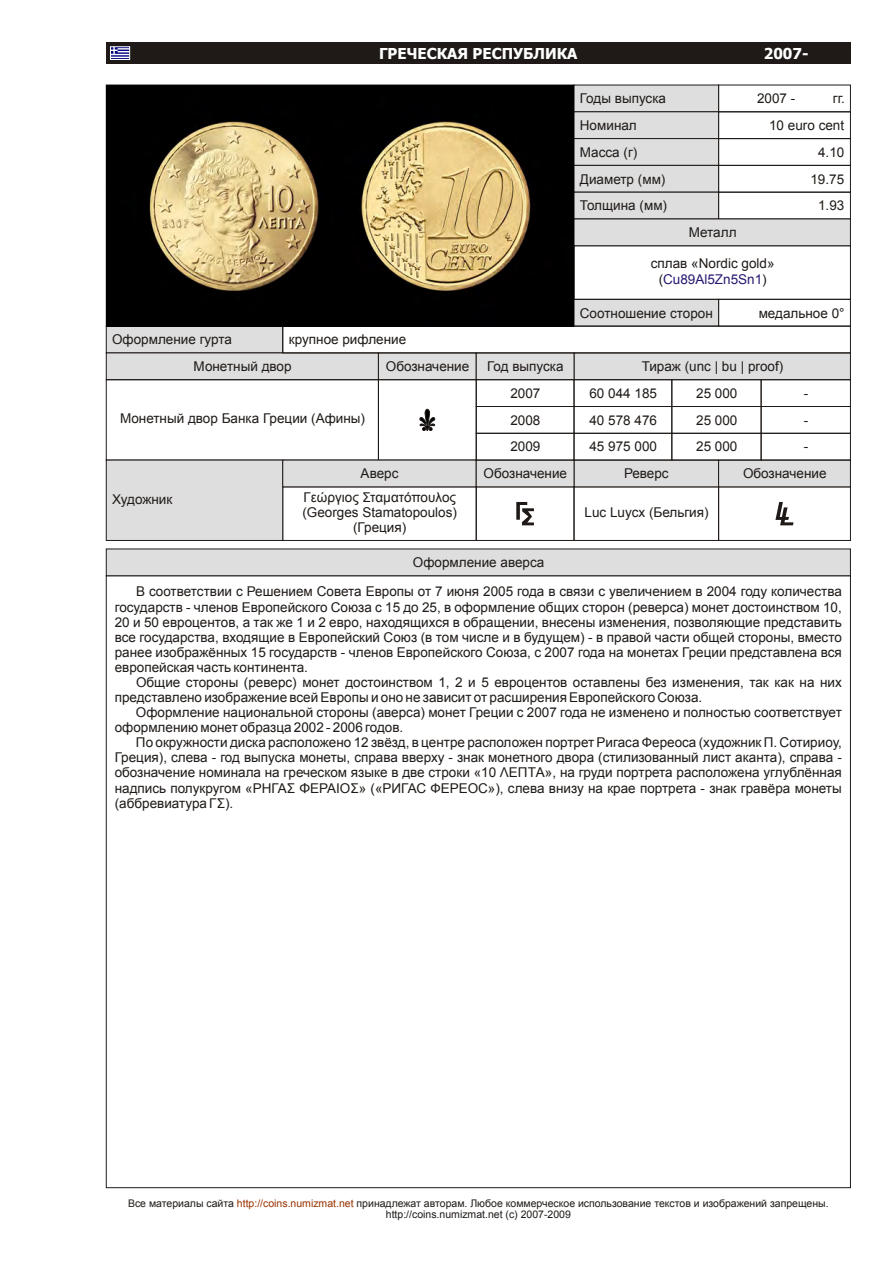
<style>
.page{position:relative;width:893px;height:1263px;background:#fff}
.page>*{position:absolute;margin:0;border:0;box-sizing:border-box;transform-origin:0 0}
.t1{font:700 15px "Tahoma";color:#fff}
.t2{font:13.5px/15.1px "Arial";color:#1f1a17;text-align:justify}
.t3{font:10.5px/11.7px "Arial";color:#1f1a17;text-align:center}
.s1{color:#291770}
.s2{color:#000}
.s3{color:#930}
</style>
<div class="page">
<div style="left:106px;top:42px;width:744px;height:22px;background:#1f1a17"></div>
<div style="left:718px;top:299px;width:133px;height:27px;border:1px solid #1f1a17"></div>
<div style="left:106px;top:326px;width:177px;height:27px;background:#dedede;border:1px solid #1f1a17"></div>
<div style="left:574px;top:299px;width:145px;height:27px;background:#dedede;border:1px solid #1f1a17"></div>
<div style="left:718px;top:85px;width:133px;height:27px;border:1px solid #1f1a17"></div>
<div style="left:574px;top:85px;width:145px;height:27px;background:#dedede;border:1px solid #1f1a17"></div>
<div style="left:106px;top:353px;width:273px;height:27px;background:#dedede;border:1px solid #1f1a17"></div>
<div style="left:378px;top:353px;width:98px;height:27px;background:#dedede;border:1px solid #1f1a17"></div>
<div style="left:574px;top:353px;width:277px;height:27px;background:#dedede;border:1px solid #1f1a17"></div>
<div style="left:476px;top:353px;width:98px;height:27px;background:#dedede;border:1px solid #1f1a17"></div>
<svg style="left:112px;top:49px;width:16px;height:9px"></svg>
<div style="left:110px;top:47px;width:20px;height:13px;border:1px solid #fff"></div>
<div style="left:283px;top:326px;width:568px;height:27px;border:1px solid #1f1a17"></div>
<div style="left:718px;top:138px;width:133px;height:28px;border:1px solid #1f1a17"></div>
<div style="left:718px;top:165px;width:133px;height:27px;border:1px solid #1f1a17"></div>
<div style="left:718px;top:192px;width:133px;height:27px;border:1px solid #1f1a17"></div>
<div style="left:574px;top:112px;width:145px;height:27px;background:#dedede"></div>
<div style="left:574px;top:138px;width:145px;height:28px;background:#dedede;border:1px solid #1f1a17"></div>
<div style="left:574px;top:165px;width:145px;height:27px;background:#dedede;border:1px solid #1f1a17"></div>
<div style="left:574px;top:192px;width:145px;height:27px;background:#dedede;border:1px solid #1f1a17"></div>
<div style="left:574px;top:219px;width:277px;height:27px;background:#dedede;border:1px solid #1f1a17"></div>
<div style="left:106px;top:549px;width:745px;height:27px;background:#dedede;border:1px solid #1f1a17"></div>
<div style="left:574px;top:487px;width:145px;height:54px;background:#fff;border:1px solid #1f1a17"></div>
<div style="left:283px;top:487px;width:193px;height:54px;border:1px solid #1f1a17"></div>
<div style="left:106px;top:460px;width:177px;height:81px;background:#dedede;border:1px solid #1f1a17"></div>
<div style="left:574px;top:460px;width:145px;height:27px;background:#dedede;border:1px solid #1f1a17"></div>
<div style="left:283px;top:460px;width:193px;height:27px;background:#dedede"></div>
<div style="left:476px;top:487px;width:98px;height:54px;border:1px solid #1f1a17"></div>
<div style="left:476px;top:460px;width:98px;height:27px;background:#dedede;border:1px solid #1f1a17"></div>
<div style="left:718px;top:487px;width:133px;height:54px;border:1px solid #1f1a17"></div>
<div style="left:718px;top:460px;width:133px;height:27px;background:#dedede;border:1px solid #1f1a17"></div>
<svg style="left:775px;top:502px;width:19px;height:23px"></svg>
<div style="left:672px;top:406px;width:89px;height:27px;border:1px solid #1f1a17"></div>
<div style="left:761px;top:406px;width:90px;height:27px;border:1px solid #1f1a17"></div>
<div style="left:574px;top:406px;width:98px;height:27px;border:1px solid #1f1a17"></div>
<div style="left:672px;top:433px;width:89px;height:27px;border:1px solid #1f1a17"></div>
<div style="left:761px;top:433px;width:90px;height:27px;border:1px solid #1f1a17"></div>
<div style="left:574px;top:433px;width:98px;height:27px;border:1px solid #1f1a17"></div>
<div style="left:476px;top:406px;width:98px;height:27px;border:1px solid #1f1a17"></div>
<div style="left:476px;top:433px;width:98px;height:27px;border:1px solid #1f1a17"></div>
<svg style="left:419px;top:409px;width:16px;height:22px"></svg>
<svg style="left:516px;top:502px;width:18px;height:23px"></svg>
<img style="left:106px;top:85px;width:468px;height:241px">
<p class="t1" style="left:379px;top:47px;width:200px">ГРЕЧЕСКАЯ РЕСПУБЛИКА</p>
<p class="t1" style="left:764px;top:47px;width:46px">2007-</p>
<p class="t2" style="left:580px;top:92px;width:88px">Годы выпуска</p>
<p class="t2" style="left:757px;top:92px;width:40px">2007 -</p>
<p class="t2" style="left:833px;top:92px;width:13px">гг.</p>
<p class="t2" style="left:580px;top:113px;width:89px;line-height:26.8px;text-align:left">Номинал<br>Масса (г)<br>Диаметр (мм)<br>Толщина (мм)</p>
<p class="t2" style="left:769px;top:113px;width:77px;line-height:26.8px;text-align:right">10 euro cent<br>4.10<br>19.75<br>1.93</p>
<p class="t2" style="left:689px;top:226px;width:49px">Металл</p>
<p class="t2" style="left:651px;top:257px;width:125px;text-align:center">сплав «Nordic gold» (<span class="s1">Cu89Al5Zn5Sn1</span>)</p>
<p class="t2" style="left:112px;top:333px;width:121px">Оформление гурта</p>
<p class="t2" style="left:289px;top:333px;width:119px">крупное рифление</p>
<p class="t2" style="left:580px;top:307px;width:134px">Соотношение сторон</p>
<p class="t2" style="left:759px;top:306px;width:87px">медальное 0<span class="s2">°</span></p>
<p class="t2" style="left:194px;top:360px;width:99px">Монетный двор</p>
<p class="t2" style="left:386px;top:360px;width:85px">Обозначение</p>
<p class="t2" style="left:487px;top:360px;width:78px">Год выпуска</p>
<p class="t2" style="left:642px;top:360px;width:143px">Тираж (unc | bu | proof)</p>
<p class="t2" style="left:120px;top:412px;width:247px">Монетный двор Банка Греции (Афины)</p>
<p class="t2" style="left:510px;top:381px;width:32px;line-height:26.8px">2007<br>2008<br>2009</p>
<p class="t2" style="left:589px;top:387px;width:69px">60 044 185</p>
<p class="t2" style="left:696px;top:387px;width:43px">25 000</p>
<p class="t2" style="left:804px;top:387px;width:6px">-</p>
<p class="t2" style="left:589px;top:414px;width:69px">40 578 476</p>
<p class="t2" style="left:696px;top:414px;width:43px">25 000</p>
<p class="t2" style="left:804px;top:414px;width:6px">-</p>
<p class="t2" style="left:589px;top:440px;width:69px">45 975 000</p>
<p class="t2" style="left:696px;top:440px;width:43px">25 000</p>
<p class="t2" style="left:804px;top:440px;width:6px">-</p>
<p class="t2" style="left:112px;top:493px;width:62px">Художник</p>
<p class="t2" style="left:361px;top:467px;width:39px">Аверс</p>
<p class="t2" style="left:484px;top:467px;width:85px">Обозначение</p>
<p class="t2" style="left:743px;top:467px;width:85px">Обозначение</p>
<p class="t2" style="left:584px;top:506px;width:126px">Luc Luycx (Бельгия)</p>
<p class="t2" style="left:624px;top:467px;width:46px">Реверс</p>
<p class="t2" style="left:302px;top:491px;width:156px;text-align:center">Γεώργιος Σταματόπουλος (Georges Stamatopoulos) (Греция)</p>
<p class="t2" style="left:413px;top:556px;width:133px">Оформление аверса</p>
<p class="t2" style="left:115px;top:585px;width:729px;text-indent:21px">В соответствии с Решением Совета Европы от 7 июня 2005 года в связи с увеличением в 2004 году количества государств - членов Европейского Союза с 15 до 25, в оформление общих сторон (реверса) монет достоинством 10, 20 и 50 евроцентов, а так же 1 и 2 евро, находящихся в обращении, внесены изменения, позволяющие представить все государства, входящие в Европейский Союз (в том числе и в будущем) - в правой части общей стороны, вместо ранее изображённых 15 государств - членов Европейского Союза, с 2007 года на монетах Греции представлена вся европейская часть континента.</p>
<p class="t2" style="left:115px;top:676px;width:729px;text-indent:21px">Общие стороны (реверс) монет достоинством 1, 2 и 5 евроцентов оставлены без изменения, так как на них представлено изображение всей Европы и оно не зависит от расширения Европейского Союза.</p>
<p class="t2" style="left:115px;top:706px;width:729px;text-indent:21px">Оформление национальной стороны (аверса) монет Греции с 2007 года не изменено и полностью соответствует оформлению монет образца 2002 - 2006 годов.</p>
<p class="t2" style="left:115px;top:736px;width:729px;text-indent:21px">По окружности диска расположено 12 звёзд, в центре расположен портрет Ригаса Фереоса (художник П. Сотириоу, Греция), слева - год выпуска монеты, справа вверху - знак монетного двора (стилизованный лист аканта), справа - обозначение номинала на греческом языке в две строки «10 ΛΕΠΤA», на груди портрета расположена углублённая надпись полукругом «ΡHΓΑΣ ΦΕΡΑIΟΣ» («РИГАС ФЕРЕОС»), слева внизу на крае портрета - знак гравёра монеты (аббревиатура ΓΣ).</p>
<p class="t3" style="left:128px;top:1198px;width:702px">Все материалы сайта <span class="s3">http://coins.numizmat.net</span> принадлежат авторам. Любое коммерческое использование текстов и изображений запрещены. http://coins.numizmat.net (c) 2007-2009</p>
</div>
